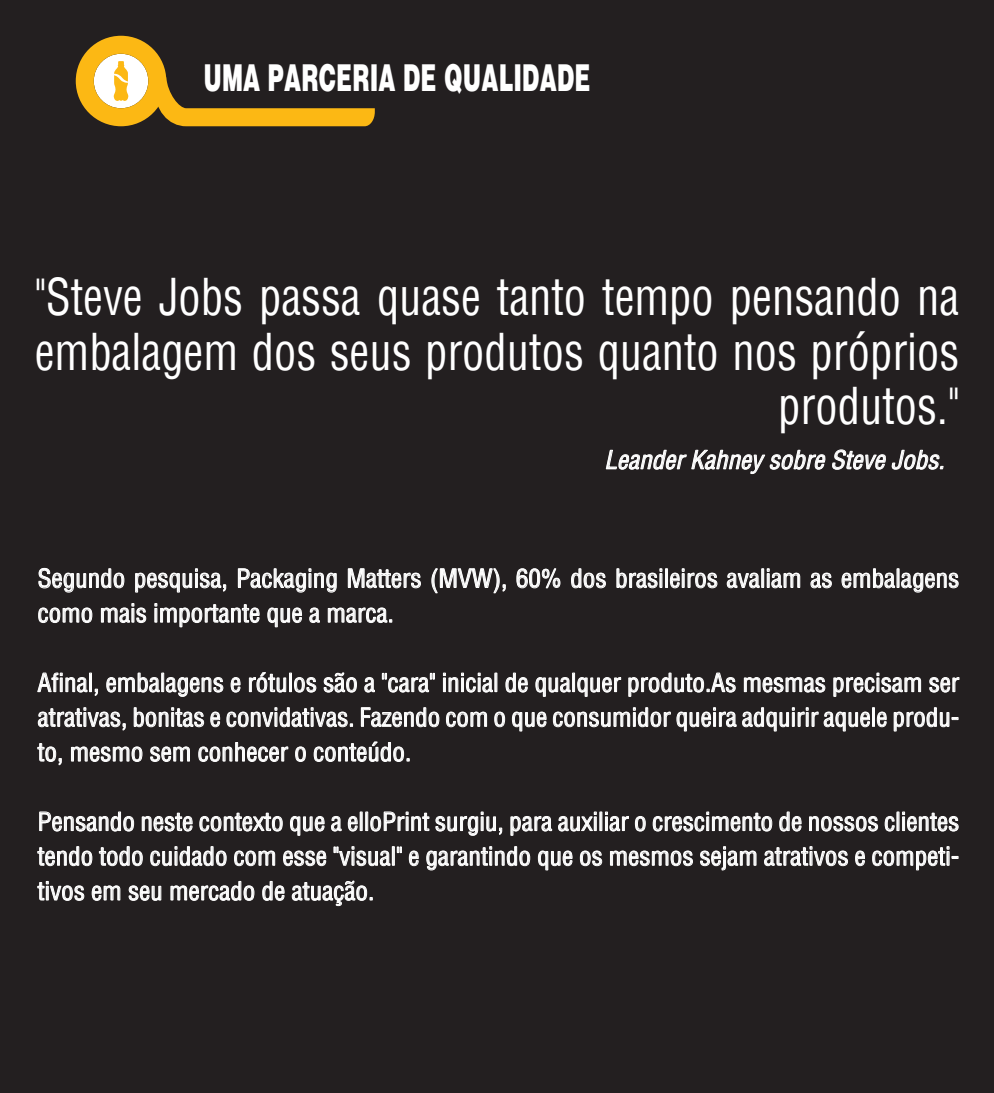
<style>
.page{position:relative;width:994px;height:1093px;background:#231f20}
.page>*{position:absolute;margin:0;border:0;box-sizing:border-box;transform-origin:0 0}
.t1{font:condensed 49.52px/54.6px "Helvetica";color:#fff;text-align:right;scale:.9 1}
.t2{font:900 37.98px "Helvetica";color:#fff;scale:.59 1}
.t3{font:condensed 24.85px/34.6px "Helvetica";color:#fff;text-align:justify}
.t4{font:italic condensed 24.85px "Helvetica";color:#fff}
</style>
<div class="page">
<svg style="left:38px;top:568px;width:86px;height:25px;background:#5a5758"></svg>
<svg style="left:135px;top:569px;width:91px;height:24px;background:#5c595a"></svg>
<svg style="left:238px;top:568px;width:99px;height:25px;background:#5e5b5c"></svg>
<svg style="left:348px;top:566px;width:73px;height:22px;background:#676565"></svg>
<svg style="left:431px;top:566px;width:75px;height:27px;background:#595657"></svg>
<svg style="left:516px;top:568px;width:44px;height:20px"></svg>
<svg style="left:571px;top:568px;width:35px;height:20px"></svg>
<svg style="left:616px;top:568px;width:46px;height:20px"></svg>
<div style="left:665px;top:569px;width:3px;height:19px;border:1px solid #fff"></div>
<svg style="left:670px;top:569px;width:47px;height:19px"></svg>
<svg style="left:727px;top:573px;width:32px;height:15px"></svg>
<div style="left:761px;top:569px;width:3px;height:19px;border:1px solid #fff"></div>
<svg style="left:767px;top:569px;width:33px;height:19px"></svg>
<svg style="left:810px;top:573px;width:22px;height:15px"></svg>
<svg style="left:841px;top:568px;width:54px;height:20px"></svg>
<svg style="left:901px;top:573px;width:57px;height:20px"></svg>
<svg style="left:38px;top:608px;width:54px;height:15px"></svg>
<svg style="left:101px;top:603px;width:45px;height:20px"></svg>
<svg style="left:155px;top:603px;width:105px;height:24px;background:#5b5859"></svg>
<svg style="left:267px;top:608px;width:35px;height:19px"></svg>
<svg style="left:309px;top:608px;width:11px;height:15px"></svg>
<svg style="left:328px;top:608px;width:64px;height:15px"></svg>
<svg style="left:37px;top:672px;width:51px;height:20px"></svg>
<div style="left:89px;top:673px;width:3px;height:19px;border:1px solid #fff"></div>
<svg style="left:95px;top:689px;width:3px;height:7px"></svg>
<svg style="left:106px;top:672px;width:54px;height:20px"></svg>
<div style="left:161px;top:673px;width:3px;height:19px;border:1px solid #fff"></div>
<svg style="left:166px;top:677px;width:57px;height:20px"></svg>
<svg style="left:231px;top:677px;width:9px;height:15px"></svg>
<svg style="left:249px;top:672px;width:37px;height:20px"></svg>
<div style="left:289px;top:673px;width:3px;height:19px;border:1px solid #fff"></div>
<svg style="left:294px;top:677px;width:22px;height:15px"></svg>
<svg style="left:324px;top:672px;width:33px;height:20px"></svg>
<svg style="left:364px;top:677px;width:11px;height:15px"></svg>
<svg style="left:382px;top:673px;width:53px;height:19px"></svg>
<svg style="left:443px;top:673px;width:50px;height:19px"></svg>
<svg style="left:505px;top:672px;width:23px;height:20px"></svg>
<svg style="left:535px;top:677px;width:35px;height:20px"></svg>
<div style="left:572px;top:673px;width:3px;height:19px;border:1px solid #fff"></div>
<svg style="left:577px;top:677px;width:44px;height:20px"></svg>
<svg style="left:628px;top:672px;width:107px;height:25px;background:#565354"></svg>
<svg style="left:744px;top:677px;width:81px;height:15px"></svg>
<svg style="left:833px;top:673px;width:88px;height:24px;background:#5b5859"></svg>
<svg style="left:929px;top:677px;width:30px;height:15px"></svg>
<svg style="left:38px;top:707px;width:88px;height:24px;background:#5c595a"></svg>
<svg style="left:134px;top:707px;width:70px;height:20px"></svg>
<svg style="left:210px;top:712px;width:10px;height:15px"></svg>
<svg style="left:226px;top:707px;width:127px;height:20px;background:#646162"></svg>
<svg style="left:361px;top:707px;width:78px;height:20px;background:#686566"></svg>
<svg style="left:446px;top:712px;width:41px;height:15px"></svg>
<svg style="left:494px;top:712px;width:11px;height:15px"></svg>
<svg style="left:512px;top:712px;width:34px;height:19px"></svg>
<svg style="left:553px;top:707px;width:183px;height:24px;background:#575455"></svg>
<svg style="left:742px;top:707px;width:128px;height:24px;background:#5a5758"></svg>
<div style="left:872px;top:707px;width:2px;height:20px;border:1px solid #fff"></div>
<svg style="left:877px;top:712px;width:9px;height:15px"></svg>
<svg style="left:893px;top:707px;width:65px;height:24px;background:#555253"></svg>
<svg style="left:37px;top:743px;width:25px;height:22px"></svg>
<svg style="left:71px;top:746px;width:71px;height:16px"></svg>
<svg style="left:150px;top:746px;width:40px;height:16px"></svg>
<svg style="left:198px;top:742px;width:90px;height:20px;background:#625f60"></svg>
<svg style="left:295px;top:746px;width:11px;height:16px"></svg>
<svg style="left:314px;top:742px;width:95px;height:20px;background:#636061"></svg>
<svg style="left:39px;top:811px;width:95px;height:20px;background:#656263"></svg>
<svg style="left:142px;top:813px;width:51px;height:18px"></svg>
<svg style="left:199px;top:813px;width:84px;height:18px;background:#6a6868"></svg>
<svg style="left:290px;top:816px;width:34px;height:20px"></svg>
<svg style="left:331px;top:816px;width:11px;height:15px"></svg>
<svg style="left:348px;top:812px;width:14px;height:19px"></svg>
<div style="left:365px;top:812px;width:3px;height:19px;border:1px solid #fff"></div>
<svg style="left:370px;top:811px;width:59px;height:20px"></svg>
<svg style="left:435px;top:812px;width:67px;height:24px;background:#595656"></svg>
<svg style="left:510px;top:816px;width:42px;height:20px"></svg>
<svg style="left:558px;top:812px;width:38px;height:19px"></svg>
<svg style="left:605px;top:812px;width:24px;height:19px"></svg>
<svg style="left:635px;top:816px;width:11px;height:15px"></svg>
<svg style="left:653px;top:812px;width:119px;height:19px;background:#666364"></svg>
<svg style="left:779px;top:811px;width:22px;height:20px"></svg>
<svg style="left:809px;top:816px;width:69px;height:15px"></svg>
<svg style="left:884px;top:816px;width:10px;height:15px"></svg>
<svg style="left:902px;top:812px;width:56px;height:19px"></svg>
<svg style="left:37px;top:846px;width:55px;height:20px"></svg>
<svg style="left:99px;top:846px;width:44px;height:20px"></svg>
<svg style="left:150px;top:846px;width:77px;height:20px;background:#676565"></svg>
<svg style="left:234px;top:851px;width:41px;height:15px"></svg>
<svg style="left:283px;top:851px;width:43px;height:15px"></svg>
<svg style="left:334px;top:846px;width:68px;height:20px"></svg>
<svg style="left:409px;top:851px;width:10px;height:15px"></svg>
<svg style="left:426px;top:846px;width:104px;height:24px;background:#5d5a5b"></svg>
<svg style="left:538px;top:851px;width:34px;height:19px"></svg>
<svg style="left:580px;top:851px;width:22px;height:15px"></svg>
<svg style="left:610px;top:851px;width:83px;height:15px"></svg>
<svg style="left:700px;top:846px;width:56px;height:24px"></svg>
<svg style="left:764px;top:846px;width:84px;height:20px;background:#676565"></svg>
<svg style="left:855px;top:851px;width:10px;height:15px"></svg>
<svg style="left:872px;top:846px;width:86px;height:24px;background:#575455"></svg>
<svg style="left:37px;top:881px;width:47px;height:20px"></svg>
<svg style="left:92px;top:885px;width:28px;height:16px"></svg>
<svg style="left:129px;top:885px;width:32px;height:16px"></svg>
<svg style="left:170px;top:881px;width:84px;height:20px;background:#656263"></svg>
<svg style="left:262px;top:881px;width:23px;height:20px"></svg>
<svg style="left:292px;top:881px;width:80px;height:25px;background:#5c595a"></svg>
<h2 class="t2" style="left:203px;top:54px;width:657px">UMA PARCERIA DE QUALIDADE</h2>
<h1 class="t1" style="left:35px;top:269px;width:1028px">"Steve Jobs passa quase tanto tempo pensando na embalagem dos seus produtos quanto nos próprios produtos."</h1>
<p class="t4" style="left:604px;top:444px;width:342px">Leander Kahney sobre Steve Jobs.</p>
<p class="t3" style="left:38px;top:561px;width:923px">Segundo pesquisa, Packaging Matters (MVW), 60% dos brasileiros avaliam as embalagens como mais importante que a marca.</p>
<p class="t3" style="left:38px;top:665px;width:923px">Afinal, embalagens e rótulos são a "cara" inicial de qualquer produto.As mesmas precisam ser atrativas, bonitas e convidativas. Fazendo com o que consumidor queira adquirir aquele produ&shy;to, mesmo sem conhecer o conteúdo.</p>
<p class="t3" style="left:38px;top:804px;width:923px">Pensando neste contexto que a elloPrint surgiu, para auxiliar o crescimento de nossos clientes tendo todo cuidado com esse "visual" e garantindo que os mesmos sejam atrativos e competi&shy;tivos em seu mercado de atuação.</p>
</div>
